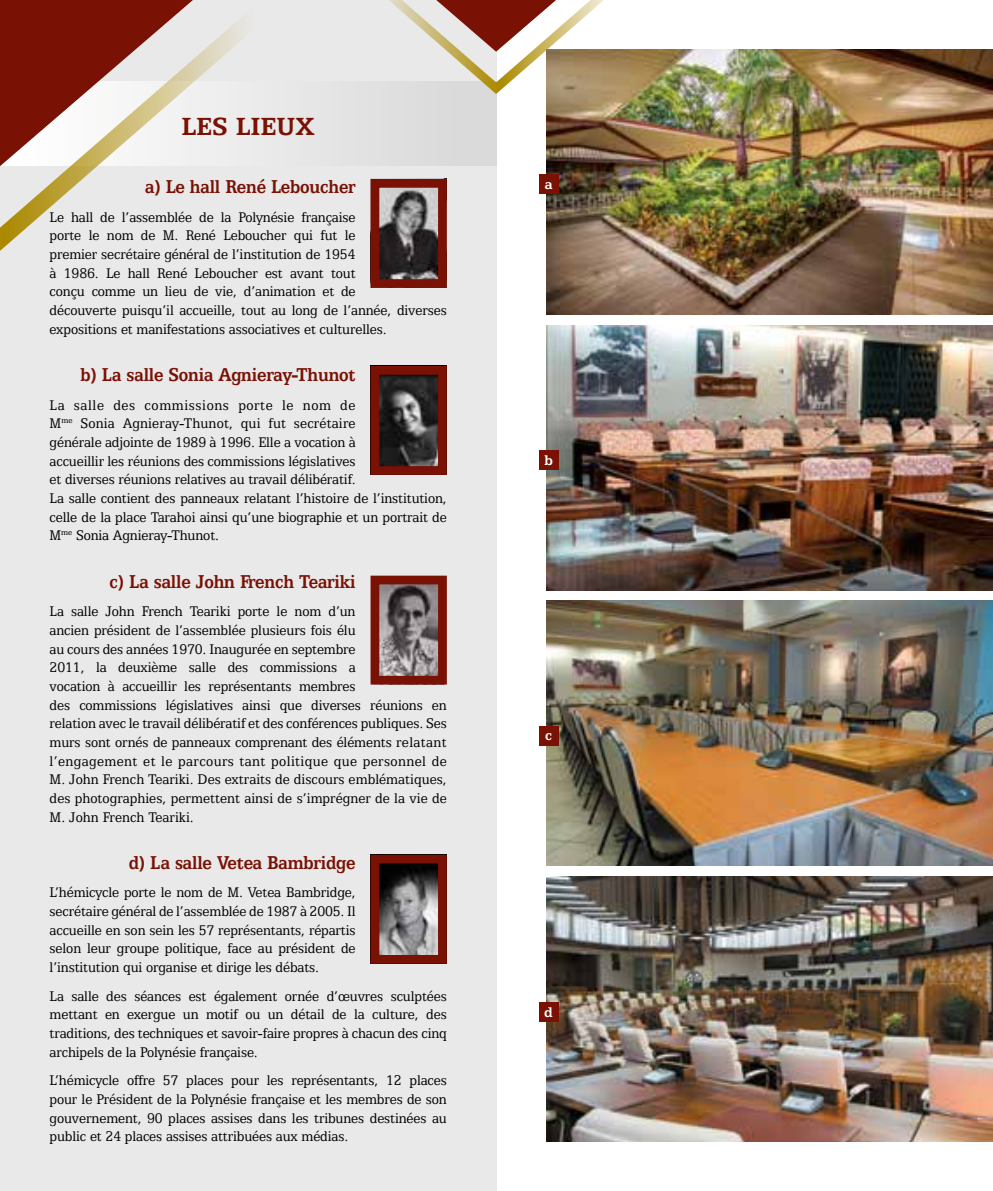
<style>
.page{position:relative;width:993px;height:1191px;background:#fff}
.page>*{position:absolute;margin:0;border:0;box-sizing:border-box;transform-origin:0 0}
.t1{font:700 28px "Egyptian 505 BT";color:#791104}
.t2{font:700 21px "Egyptian 505 BT";letter-spacing:-.01em;color:#791104;scale:.9 1}
.t3{font:15.75px/18.7px "Egyptian 505 BT";letter-spacing:-.01em;color:#000;scale:.9 1}
.t4{font:700 15.75px "Egyptian 505 BT";color:#fff}
</style>
<div class="page">
<div style="left:0;top:0;width:496px;height:1191px;background:#e9e9e9"></div>
<img style="left:380px;top:253px;width:56px;height:25px">
<div style="left:370px;top:179px;width:76px;height:109px;border:9px solid #791104"></div>
<img style="left:380px;top:376px;width:56px;height:89px">
<div style="left:370px;top:366px;width:76px;height:109px;border:9px solid #791104"></div>
<img style="left:380px;top:585px;width:56px;height:89px">
<div style="left:370px;top:575px;width:76px;height:109px;border:9px solid #791104"></div>
<img style="left:380px;top:864px;width:56px;height:89px">
<div style="left:370px;top:854px;width:76px;height:109px;border:9px solid #791104"></div>
<img style="left:546px;top:50px;width:446px;height:264px">
<img style="left:546px;top:601px;width:446px;height:264px">
<img style="left:546px;top:325px;width:446px;height:265px">
<img style="left:546px;top:876px;width:446px;height:265px">
<div style="left:538px;top:174px;width:20px;height:19px;background:#791104"></div>
<div style="left:538px;top:725px;width:20px;height:20px;background:#791104"></div>
<div style="left:538px;top:450px;width:20px;height:20px;background:#791104"></div>
<div style="left:538px;top:1002px;width:20px;height:20px;background:#791104"></div>
<svg style="left:498px;top:0;width:248px;height:96px"></svg>
<svg style="left:498px;top:0;width:58px;height:52px"></svg>
<svg style="left:0;top:0;width:498px;height:253px"></svg>
<svg style="left:0;top:0;width:193px;height:166px"></svg>
<h1 class="t1" style="left:181px;top:110px;width:135px">LES LIEUX</h1>
<h2 class="t2" style="left:145px;top:174px;width:235px">a) Le hall René Leboucher</h2>
<p class="t3" style="left:50px;top:207px;width:442px">Le hall de l’assemblée de la Polynésie française<br>porte le nom de M. René Leboucher qui fut le<br>premier secrétaire général de l’institution de 1954<br>à 1986. Le hall René Leboucher est avant tout<br>conçu comme un lieu de vie, d’animation et de<br>découverte puisqu’il accueille, tout au long de l’année, diverses expositions et manifestations associatives et culturelles.</p>
<h2 class="t2" style="left:80px;top:362px;width:307px">b) La salle Sonia Agnieray-Thunot</h2>
<p class="t3" style="left:50px;top:395px;width:442px">La salle des commissions porte le nom de<br>M<sup>me</sup> Sonia Agnieray-Thunot, qui fut secrétaire<br>générale adjointe de 1989 à 1996. Elle a vocation à<br>accueillir les réunions des commissions législatives<br>et diverses réunions relatives au travail délibératif.<br>La salle contient des panneaux relatant l’histoire de l’institution, celle de la place Tarahoi ainsi qu’une biographie et un portrait de M<sup>me</sup> Sonia Agnieray-Thunot.</p>
<h2 class="t2" style="left:109px;top:569px;width:275px">c) La salle John French Teariki</h2>
<p class="t3" style="left:50px;top:602px;width:442px">La salle John French Teariki porte le nom d’un<br>ancien président de l’assemblée plusieurs fois élu<br>au cours des années 1970. Inaugurée en septembre<br>2011, la deuxième salle des commissions a<br>vocation à accueillir les représentants membres<br>des commissions législatives ainsi que diverses réunions en relation avec le travail délibératif et des conférences publiques. Ses murs sont ornés de panneaux comprenant des éléments relatant l’engagement et le parcours tant politique que personnel de M. John French Teariki. Des extraits de discours emblématiques, des photographies, permettent ainsi de s’imprégner de la vie de M. John French Teariki.</p>
<h2 class="t2" style="left:129px;top:850px;width:253px">d) La salle Vetea Bambridge</h2>
<p class="t3" style="left:50px;top:883px;width:341px;text-align:justify">L’hémicycle porte le nom de M. Vetea Bambridge, secrétaire général de l’assemblée de 1987 à 2005. Il accueille en son sein les 57 représentants, répartis selon leur groupe politique, face au président de l’institution qui organise et dirige les débats.</p>
<p class="t3" style="left:50px;top:986px;width:442px;text-align:justify">La salle des séances est également ornée d’œuvres sculptées mettant en exergue un motif ou un détail de la culture, des traditions, des techniques et savoir-faire propres à chacun des cinq archipels de la Polynésie française.</p>
<p class="t3" style="left:50px;top:1070px;width:442px;text-align:justify">L’hémicycle offre 57 places pour les représentants, 12 places pour le Président de la Polynésie française et les membres de son gouvernement, 90 places assises dans les tribunes destinées au public et 24 places assises attribuées aux médias.</p>
<p class="t4" style="left:544px;top:175px;width:9px">a</p>
<p class="t4" style="left:544px;top:450px;width:10px">b</p>
<p class="t4" style="left:545px;top:726px;width:9px">c</p>
<p class="t4" style="left:544px;top:1002px;width:10px">d</p>
</div>
